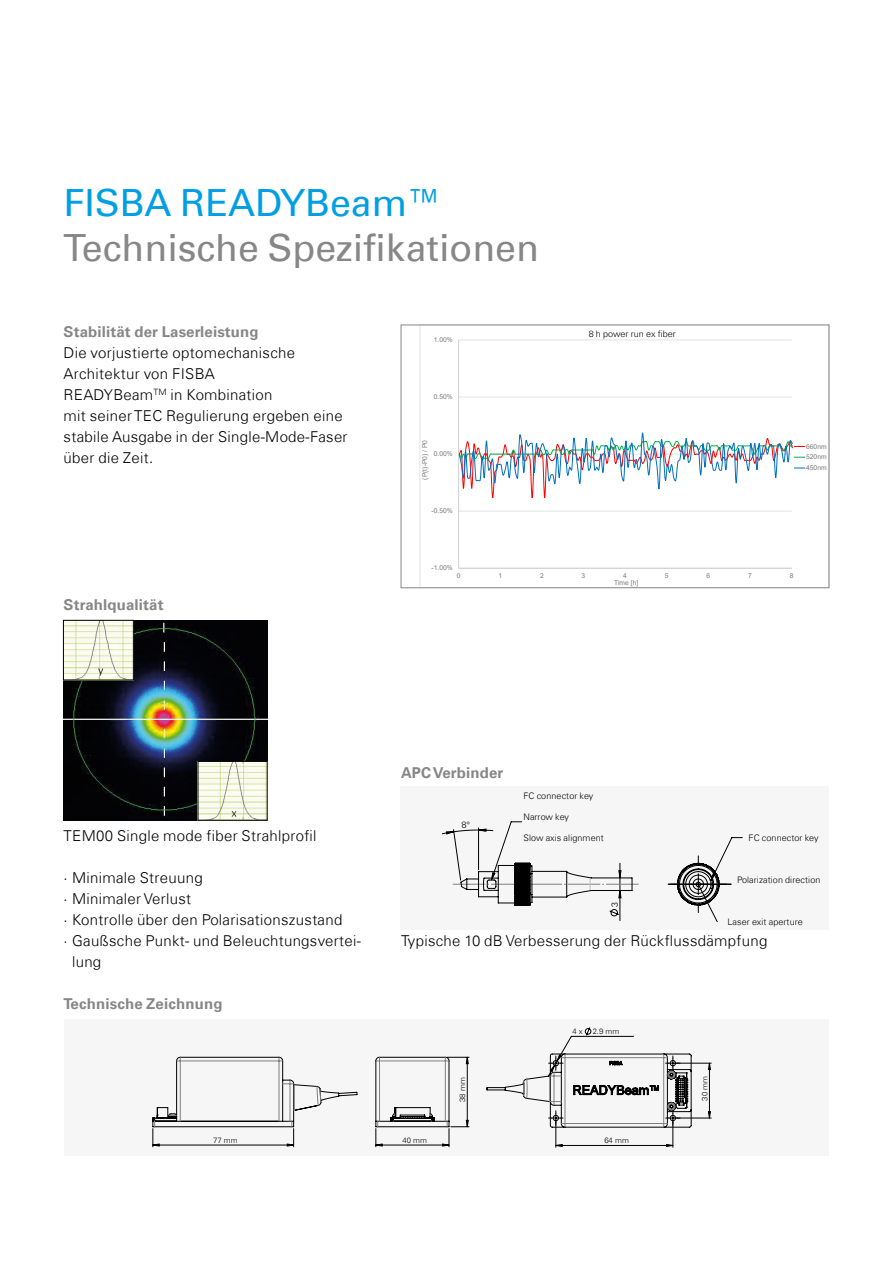
<style>
.page{position:relative;width:893px;height:1263px;background:#fff}
.page>*{position:absolute;margin:0;border:0;box-sizing:border-box;transform-origin:0 0}
.Titel_Grau{font:37.5px "Univers Com 55 Roman";color:#878787}
.Titel_Blau{font:37.5px "Univers Com 55 Roman";color:#009fe3}
.Lauftext_Aufzählung{font:300 15px/21px "Univers Com 45";letter-spacing:.02em;color:#000}
.Lauftext_Titel{font:700 15px "Univers Com 65";letter-spacing:.01em;color:#878787}
.Lauftext_Titel-2{font:300 9px "Univers Com 45";letter-spacing:.01em;color:#000}
.t1{font:300 8.85px "Univers Com 45";color:#000}
.t2{font:300 7.8px "Univers Com 45";color:#000}
.t3{font:6.75px/10.8px "Arial";letter-spacing:.005em;color:#7b7b7b;text-align:justify}
.t4{font:4.95px "Arial";color:#000}
</style>
<div class="page">
<svg style="left:420px;top:327px;width:386px;height:259px"></svg>
<div style="left:401px;top:325px;width:428px;height:263px;border:1px solid #878787"></div>
<img style="left:63px;top:620px;width:204px;height:200px">
<img style="left:65px;top:622px;width:66px;height:56px">
<div style="left:63px;top:620px;width:70px;height:60px;border:1px solid #000"></div>
<img style="left:200px;top:763px;width:65px;height:55px">
<div style="left:65px;top:1020px;width:764px;height:136px;background:#f6f6f6"></div>
<hr style="left:92px;top:1027px;width:1px;height:122px;background:#000">
<hr style="left:92px;top:1027px;width:681px;height:1px;background:#000">
<hr style="left:785px;top:1027px;width:1px;height:122px;background:#000">
<hr style="left:92px;top:1262px;width:681px;height:1px;background:#000">
<hr style="left:453px;top:1226px;width:320px;height:1px;background:#000">
<hr style="left:675px;top:1118px;width:36px;height:1px;background:#000">
<hr style="left:675px;top:1063px;width:36px;height:1px;background:#000">
<svg style="left:708px;top:1063px;width:3px;height:55px"></svg>
<svg style="left:487px;top:1027px;width:204px;height:120px"></svg>
<svg style="left:152px;top:1057px;width:205px;height:90px"></svg>
<svg style="left:375px;top:1057px;width:94px;height:90px"></svg>
<div style="left:401px;top:786px;width:428px;height:144px;background:#f6f6f6"></div>
<svg style="left:443px;top:821px;width:300px;height:100px"></svg>
<p class="Titel_Blau" style="left:63px;top:180px;width:383px">FISBA READYBeam™</p>
<p class="Titel_Grau" style="left:63px;top:225px;width:477px">Technische Spezifikationen</p>
<p class="Lauftext_Titel" style="left:64px;top:323px;width:196px">Stabilität der Laserleistung</p>
<p class="Lauftext_Aufzählung" style="left:64px;top:342px;width:233px">Die vorjustierte optomechanische</p>
<p class="Lauftext_Aufzählung" style="left:64px;top:363px;width:153px">Architektur von FISBA</p>
<p class="Lauftext_Aufzählung" style="left:64px;top:384px;width:210px">READYBeam<sup>TM</sup> in Kombination</p>
<p class="Lauftext_Aufzählung" style="left:64px;top:405px;width:286px">mit seiner TEC Regulierung ergeben eine stabile Ausgabe in der Single-Mode-Faser</p>
<p class="Lauftext_Aufzählung" style="left:64px;top:447px;width:91px">über die Zeit.</p>
<p class="Lauftext_Titel" style="left:64px;top:596px;width:102px">Strahlqualität</p>
<p class="t3" style="left:434px;top:334px;width:21px">1.00%</p>
<p class="t3" style="left:434px;top:391px;width:21px">0.50%</p>
<p class="t3" style="left:419px;top:479px;width:41px;rotate:-90deg">(P(t)-P0) / P0</p>
<p class="t3" style="left:434px;top:448px;width:21px">0.00%</p>
<p class="t3" style="left:432px;top:505px;width:23px">-0.50%</p>
<p class="Lauftext_Titel-2" style="left:589px;top:328px;width:89px">8 h power run ex fiber</p>
<p class="t3" style="left:806px;top:441px;width:22px">660nm 520nm 450nm</p>
<p class="t3" style="left:432px;top:563px;width:23px">-1.00%</p>
<p class="t3" style="left:457px;top:571px;width:5px">0</p>
<p class="t3" style="left:498px;top:571px;width:5px">1</p>
<p class="t3" style="left:540px;top:571px;width:5px">2</p>
<p class="t3" style="left:582px;top:571px;width:5px">3</p>
<p class="t3" style="left:623px;top:571px;width:5px">4</p>
<p class="t3" style="left:665px;top:571px;width:5px">5</p>
<p class="t3" style="left:706px;top:571px;width:5px">6</p>
<p class="t3" style="left:748px;top:571px;width:5px">7</p>
<p class="t3" style="left:790px;top:571px;width:5px">8</p>
<p class="t3" style="left:614px;top:577px;width:26px">Time [h]</p>
<p class="Lauftext_Titel" style="left:401px;top:764px;width:104px">APC Verbinder</p>
<p class="Lauftext_Titel-2" style="left:523px;top:790px;width:72px">FC connector key</p>
<p class="Lauftext_Titel-2" style="left:523px;top:811px;width:47px">Narrow key</p>
<p class="Lauftext_Titel-2" style="left:523px;top:832px;width:82px">Slow axis alignment</p>
<p class="Lauftext_Titel-2" style="left:749px;top:832px;width:72px">FC connector key</p>
<p class="Lauftext_Titel-2" style="left:737px;top:874px;width:85px">Polarization direction</p>
<p class="Lauftext_Titel-2" style="left:727px;top:916px;width:77px">Laser exit aperture</p>
<p class="t4" style="left:568px;top:796px;width:4px">6</p>
<p class="Lauftext_Aufzählung" style="left:64px;top:825px;width:255px">TEM00 Single mode fiber Strahlprofil</p>
<p class="Lauftext_Aufzählung" style="left:64px;top:867px;width:141px">· Minimale Streuung</p>
<p class="Lauftext_Aufzählung" style="left:64px;top:888px;width:129px">· Minimaler Verlust</p>
<p class="Lauftext_Aufzählung" style="left:64px;top:909px;width:280px">· Kontrolle über den Polarisationszustand</p>
<p class="Lauftext_Aufzählung" style="left:72px;top:930px;width:290px;text-indent:-9px">· Gaußsche Punkt- und Beleuchtungsvertei&shy;lung</p>
<p class="Lauftext_Titel" style="left:64px;top:995px;width:160px">Technische Zeichnung</p>
<p class="t4" style="left:72px;top:836px;width:5px">A</p>
<p class="t4" style="left:789px;top:836px;width:5px">A</p>
<p class="t1" style="left:609px;top:907px;width:6px;rotate:-90deg">3</p>
<p class="Lauftext_Aufzählung" style="left:401px;top:930px;width:368px">Typische 10 dB Verbesserung der Rückflussdämpfung</p>
<p class="t2" style="left:213px;top:1135px;width:26px">77 mm</p>
<p class="t2" style="left:402px;top:1135px;width:26px">40 mm</p>
<p class="t2" style="left:458px;top:1102px;width:26px;rotate:-90deg">38 mm</p>
<p class="t2" style="left:572px;top:1027px;width:12px">4 x</p>
<p class="t2" style="left:593px;top:1027px;width:28px">2.9 mm</p>
<p class="t2" style="left:604px;top:1136px;width:26px">64 mm</p>
<p class="t2" style="left:700px;top:1100px;width:26px;rotate:-90deg">30 mm</p>
</div>
